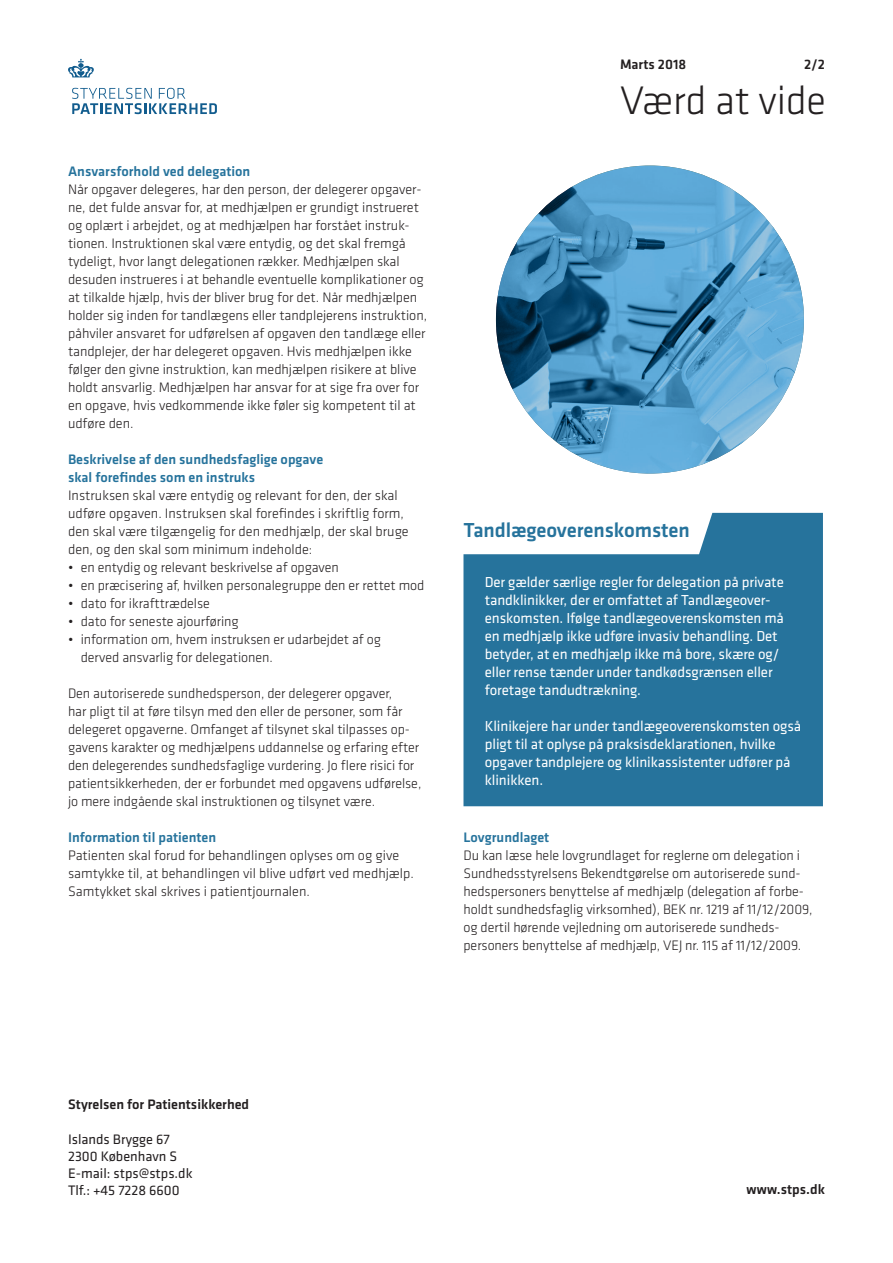
<style>
.page{position:relative;width:893px;height:1263px;background:#fff}
.page>*{position:absolute;margin:0;border:0;box-sizing:border-box;transform-origin:0 0}
.t1{font:300 41.25px "Klavika";letter-spacing:-.005em;color:#231f20}
.t2{font:500 21px "Klavika";letter-spacing:-.005em;color:#26739c}
.t3{font:15px/18px "Klavika";letter-spacing:-.005em;color:#fff}
.t4{font:300 14.25px/18px "Klavika";letter-spacing:-.005em;color:#231f20}
.t5{font:500 14.25px/18px "Klavika";color:#26739c}
.t6{font:14.25px "Klavika";color:#231f20}
.t7{font:500 14.25px "Klavika";color:#231f20}
</style>
<div class="page">
<svg style="left:68px;top:59px;width:26px;height:18px"></svg>
<svg style="left:72px;top:88px;width:145px;height:26px"></svg>
<svg style="left:463px;top:513px;width:360px;height:293px;background:#3b80a5"></svg>
<svg style="left:496px;top:166px;width:308px;height:307px;background:#4e94bf"></svg>
<p class="t5" style="left:68px;top:163px;width:184px">Ansvarsforhold ved delegation</p>
<p class="t4" style="left:68px;top:181px;width:361px">Når opgaver delegeres, har den person, der delegerer opgaver&shy;ne, det fulde ansvar for, at medhjælpen er grundigt instrueret og oplært i arbejdet, og at medhjælpen har forstået instruk&shy;tionen. Instruktionen skal være entydig, og det skal fremgå tydeligt, hvor langt delegationen rækker. Medhjælpen skal desuden instrueres i at behandle eventuelle komplikationer og at tilkalde hjælp, hvis der bliver brug for det. Når medhjælpen holder sig inden for tandlægens eller tandplejerens instruktion, påhviler ansvaret for udførelsen af opgaven den tandlæge eller tandplejer, der har delegeret opgaven. Hvis medhjælpen ikke følger den givne instruktion, kan medhjælpen risikere at blive holdt ansvarlig. Medhjælpen har ansvar for at sige fra over for en opgave, hvis vedkommende ikke føler sig kompetent til at udføre den.</p>
<p class="t5" style="left:68px;top:451px;width:257px">Beskrivelse af den sundhedsfaglige opgave skal forefindes som en instruks</p>
<p class="t4" style="left:68px;top:487px;width:342px">Instruksen skal være entydig og relevant for den, der skal udføre opgaven. Instruksen skal forefindes i skriftlig form, den skal være tilgængelig for den medhjælp, der skal bruge den, og den skal som minimum indeholde:</p>
<p class="t4" style="left:68px;top:559px;width:272px">• en entydig og relevant beskrivelse af opgaven</p>
<p class="t4" style="left:68px;top:577px;width:358px">• en præcisering af, hvilken personalegruppe den er rettet mod</p>
<p class="t4" style="left:68px;top:595px;width:143px">• dato for ikrafttrædelse</p>
<p class="t4" style="left:68px;top:613px;width:172px">• dato for seneste ajourføring</p>
<p class="t4" style="left:81px;top:631px;width:302px;text-indent:-13px">• information om, hvem instruksen er udarbejdet af og derved ansvarlig for delegationen.</p>
<p class="t4" style="left:68px;top:685px;width:355px">Den autoriserede sundhedsperson, der delegerer opgaver,<br>har pligt til at føre tilsyn med den eller de personer, som får delegeret opgaverne. Omfanget af tilsynet skal tilpasses op&shy;gavens karakter og medhjælpens uddannelse og erfaring efter den delegerendes sundhedsfaglige vurdering. Jo flere risici for patientsikkerheden, der er forbundet med opgavens udførelse, jo mere indgående skal instruktionen og tilsynet være.</p>
<p class="t5" style="left:68px;top:829px;width:150px">Information til patienten</p>
<p class="t4" style="left:68px;top:847px;width:347px">Patienten skal forud for behandlingen oplyses om og give samtykke til, at behandlingen vil blive udført ved medhjælp.<br>Samtykket skal skrives i patientjournalen.</p>
<p class="t7" style="left:620px;top:57px;width:68px">Marts 2018</p>
<p class="t7" style="left:804px;top:57px;width:22px">2/2</p>
<p class="t1" style="left:620px;top:78px;width:208px">Værd at vide</p>
<p class="t2" style="left:463px;top:518px;width:228px">Tandlægeoverenskomsten</p>
<p class="t3" style="left:485px;top:573px;width:301px">Der gælder særlige regler for delegation på private tandklinikker, der er omfattet af Tandlægeover&shy;enskomsten. Ifølge tandlægeoverenskomsten må en medhjælp ikke udføre invasiv behandling. Det betyder, at en medhjælp ikke må bore, skære og/ eller rense tænder under tandkødsgrænsen eller foretage tandudtrækning.</p>
<p class="t3" style="left:485px;top:717px;width:318px">Klinikejere har under tandlægeoverenskomsten også pligt til at oplyse på praksisdeklarationen, hvilke opgaver tandplejere og klinikassistenter udfører på klinikken.</p>
<p class="t5" style="left:463px;top:829px;width:87px">Lovgrundlaget</p>
<p class="t4" style="left:463px;top:847px;width:350px">Du kan læse hele lovgrundlaget for reglerne om delegation i Sundhedsstyrelsens Bekendtgørelse om autoriserede sund&shy;hedspersoners benyttelse af medhjælp (delegation af forbe&shy;holdt sundhedsfaglig virksomhed), BEK nr. 1219 af 11/12/2009, og dertil hørende vejledning om autoriserede sundheds&shy;personers benyttelse af medhjælp, VEJ nr. 115 af 11/12/2009.</p>
<p class="t7" style="left:68px;top:1097px;width:183px">Styrelsen for Patientsikkerhed</p>
<p class="t6" style="left:68px;top:1131px;width:103px">Islands Brygge 67</p>
<p class="t6" style="left:68px;top:1148px;width:111px">2300 København S</p>
<p class="t6" style="left:68px;top:1165px;width:126px">E-mail: stps@stps.dk</p>
<p class="t6" style="left:68px;top:1182px;width:113px">Tlf.: +45 7228 6600</p>
<p class="t7" style="left:747px;top:1182px;width:80px">www.stps.dk</p>
</div>
